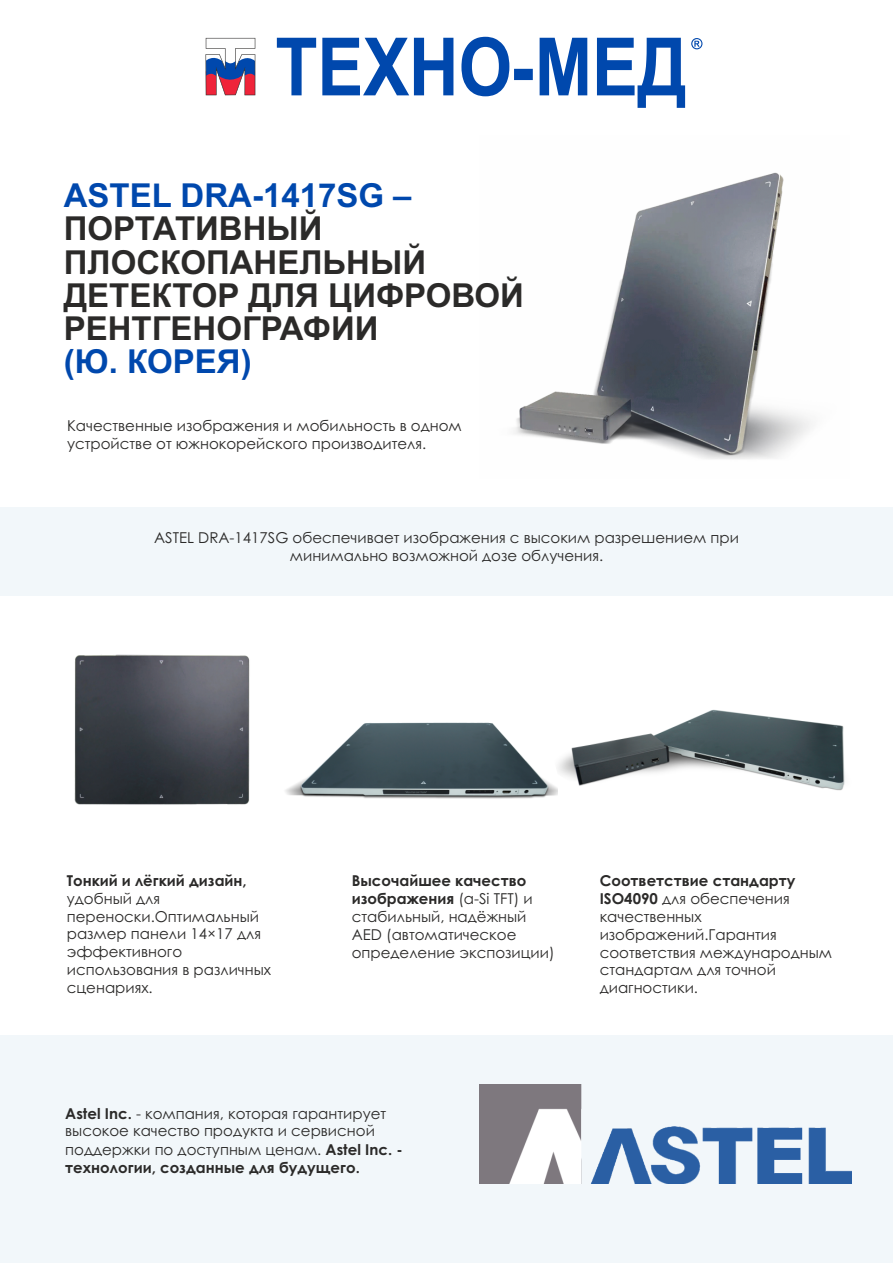
<style>
.page{position:relative;width:893px;height:1263px;background:#fff}
.page>*{position:absolute;margin:0;border:0;box-sizing:border-box;transform-origin:0 0}
.t1{font:700 33px/33.2px "Arial";color:#2b2a29}
.t2{font:700 33px "Arial";color:#0048ad}
.t3{font:15px/17.9px "Century Gothic";color:#2b2a29}
.t4{font:700 15px "Century Gothic";color:#2b2a29}
.s1{font-weight:700}
</style>
<div class="page">
<div style="left:0;top:1035px;width:893px;height:228px;background:#f2f7fa"></div>
<div style="left:0;top:508px;width:893px;height:88px;background:#f2f7fa"></div>
<svg style="left:206px;top:38px;width:49px;height:57px"></svg>
<svg style="left:691px;top:38px;width:11px;height:11px"></svg>
<svg style="left:277px;top:37px;width:408px;height:71px"></svg>
<img style="left:514px;top:172px;width:298px;height:287px">
<img style="left:74px;top:654px;width:176px;height:151px">
<img style="left:285px;top:722px;width:266px;height:77px">
<img style="left:551px;top:709px;width:294px;height:87px">
<img style="left:479px;top:1084px;width:372px;height:99px">
<h1 class="t2" style="left:64px;top:183px;width:349px">ASTEL DRA-1417SG –</h1>
<h1 class="t1" style="left:64px;top:215px;width:462px">ПОРТАТИВНЫЙ<br>ПЛОСКОПАНЕЛЬНЫЙ<br>ДЕТЕКТОР ДЛЯ ЦИФРОВОЙ<br>РЕНТГЕНОГРАФИИ</h1>
<h1 class="t2" style="left:64px;top:349px;width:189px">(Ю. КОРЕЯ)</h1>
<p class="t3" style="left:67px;top:418px;width:396px">Качественные изображения и мобильность в одном устройстве от южнокорейского производителя.</p>
<p class="t3" style="left:154px;top:530px;width:586px;text-align:center">ASTEL DRA-1417SG обеспечивает изображения с высоким разрешением при минимально возможной дозе облучения.</p>
<p class="t4" style="left:67px;top:874px;width:182px">Тонкий и лёгкий дизайн,</p>
<p class="t3" style="left:67px;top:891px;width:206px">удобный для переноски.Оптимальный размер панели 14×17 для эффективного использования в различных сценариях.</p>
<p class="t3" style="left:352px;top:873px;width:204px"><span class="s1">Высочайшее качество изображения</span> (a-Si TFT) и стабильный, надёжный<br>AED (автоматическое определение экспозиции)</p>
<p class="t3" style="left:600px;top:873px;width:234px"><span class="s1">Соответствие стандарту<br>ISO4090</span> для обеспечения качественных изображений.Гарантия соответствия международным стандартам для точной диагностики.</p>
<p class="t3" style="left:65px;top:1105px;width:339px"><span class="s1">Astel Inc.</span> - компания, которая гарантирует высокое качество продукта и сервисной поддержки по доступным ценам. <span class="s1">Astel Inc. - технологии, созданные для будущего.</span></p>
</div>
